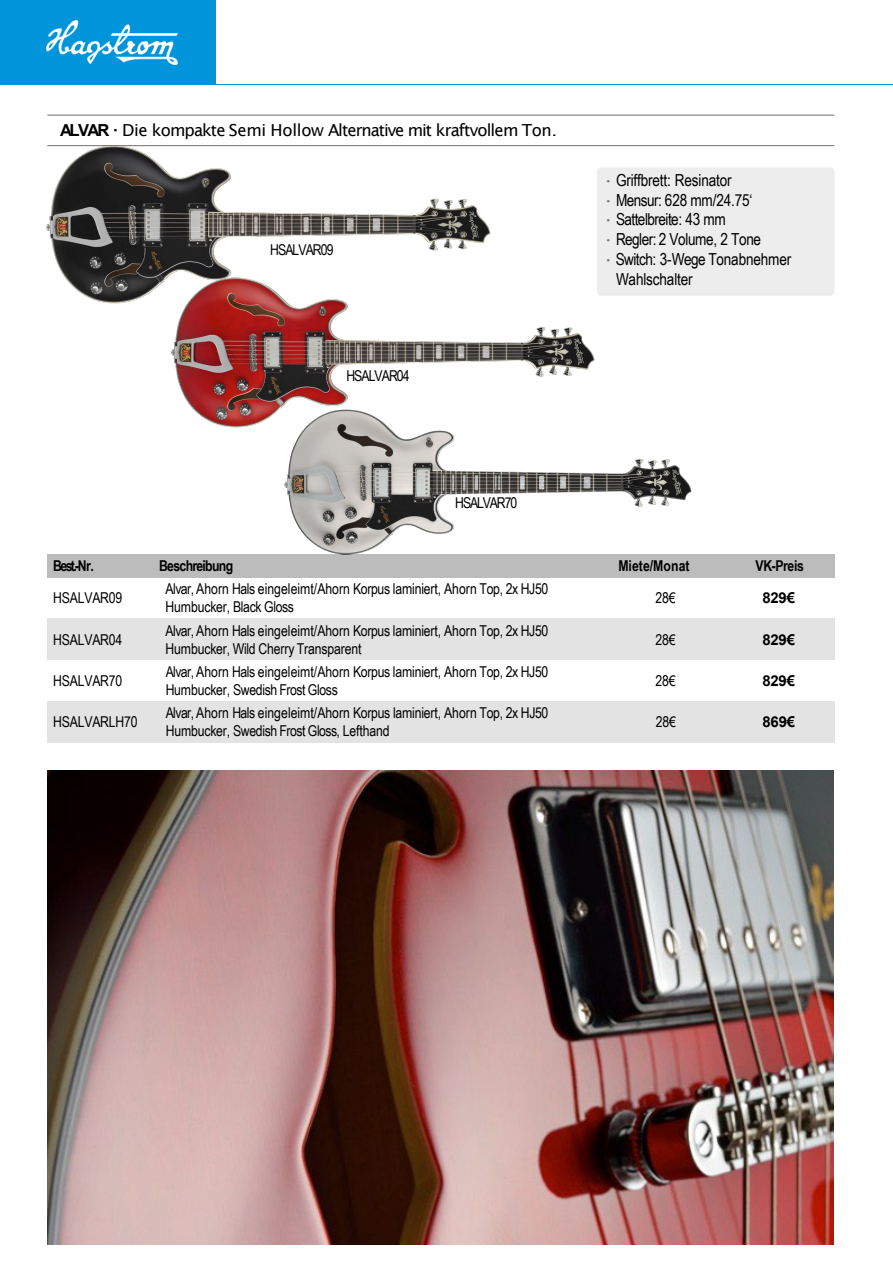
<style>
.page{position:relative;width:893px;height:1264px;background:#fff}
.page>*{position:absolute;margin:0;border:0;box-sizing:border-box;transform-origin:0 0}
.t1{font:16.5px/19.8px "Arial Narrow";letter-spacing:-.015em;color:#000}
.t2{font:16.5px "Lucida Sans";letter-spacing:-.05em;color:#000}
.t3{font:15px/18px "Arial Narrow";letter-spacing:-.015em;color:#000}
.t4{font:700 15px "Arial Narrow";letter-spacing:-.035em;color:#000}
.t5{font:15px "Arial Narrow";letter-spacing:-.065em;color:#000}
.t6{font:700 15px "Arial";letter-spacing:-.015em;color:#000}
.t7{font:700 15px "Arial Narrow";letter-spacing:.005em;color:#000}
.t8{font:15px "Arial Narrow";letter-spacing:-.075em;color:#000}
.s1{font-family:"Arial";font-weight:700}
.s2{font-family:"Lucida Sans";color:#706f6f}
</style>
<div class="page">
<div style="left:0;top:0;width:215px;height:84px;background:#0095db"></div>
<hr style="left:0;top:84px;width:892px;height:1px;background:#0095db">
<img style="left:47px;top:20px;width:130px;height:45px">
<hr style="left:47px;top:115px;width:787px;height:1px;background:#706f6f">
<hr style="left:47px;top:145px;width:787px;height:1px;background:#706f6f">
<div style="left:597px;top:167px;width:237px;height:129px;background:#ededed"></div>
<div style="left:47px;top:554px;width:101px;height:23px;background:#bcbcbc"></div>
<div style="left:148px;top:554px;width:446px;height:23px;background:#bcbcbc"></div>
<div style="left:594px;top:554px;width:132px;height:23px;background:#bcbcbc"></div>
<div style="left:726px;top:554px;width:108px;height:23px;background:#bcbcbc"></div>
<div style="left:47px;top:618px;width:101px;height:42px;background:#e3e3e3"></div>
<div style="left:148px;top:618px;width:446px;height:42px;background:#e3e3e3"></div>
<div style="left:594px;top:618px;width:132px;height:42px;background:#e3e3e3"></div>
<div style="left:726px;top:618px;width:108px;height:42px;background:#e3e3e3"></div>
<div style="left:47px;top:701px;width:101px;height:41px;background:#e3e3e3"></div>
<div style="left:148px;top:701px;width:446px;height:41px;background:#e3e3e3"></div>
<div style="left:594px;top:701px;width:132px;height:41px;background:#e3e3e3"></div>
<div style="left:726px;top:701px;width:108px;height:41px;background:#e3e3e3"></div>
<img style="left:47px;top:770px;width:786px;height:473px">
<img style="left:47px;top:145px;width:444px;height:158px">
<img style="left:172px;top:277px;width:422px;height:151px">
<img style="left:284px;top:410px;width:407px;height:144px">
<p class="t2" style="left:60px;top:121px;width:498px"><span class="s1">ALVAR ·</span> Die kompakte Semi Hollow Alternative mit kraftvollem Ton.</p>
<p class="t5" style="left:270px;top:238px;width:65px">HSALVAR09</p>
<p class="t5" style="left:346px;top:364px;width:65px">HSALVAR04</p>
<p class="t8" style="left:455px;top:491px;width:63px">HSALVAR70</p>
<p class="t1" style="left:603px;top:169px;width:130px"><span class="s2">•</span>Griffbrett: Resinator</p>
<p class="t1" style="left:603px;top:189px;width:151px"><span class="s2">•</span>Mensur: 628 mm/24.75‘</p>
<p class="t1" style="left:603px;top:209px;width:124px"><span class="s2">•</span> Sattelbreite: 43 mm</p>
<p class="t1" style="left:603px;top:229px;width:159px"><span class="s2">•</span> Regler: 2 Volume, 2 Tone</p>
<p class="t1" style="left:616px;top:249px;width:177px;text-indent:-13px"><span class="s2">•</span>Switch: 3-Wege Tonabnehmer<br>Wahlschalter</p>
<p class="t4" style="left:53px;top:554px;width:42px">Best.-Nr.</p>
<p class="t4" style="left:159px;top:554px;width:75px">Beschreibung</p>
<p class="t7" style="left:618px;top:554px;width:73px">Miete/Monat</p>
<p class="t4" style="left:755px;top:554px;width:50px">VK-Preis</p>
<p class="t3" style="left:53px;top:588px;width:71px">HSALVAR09</p>
<p class="t3" style="left:166px;top:579px;width:384px">Alvar, Ahorn Hals eingeleimt/Ahorn Korpus laminiert, Ahorn Top, 2x HJ50<br>Humbucker, Black Gloss</p>
<p class="t3" style="left:655px;top:588px;width:22px">28€</p>
<p class="t6" style="left:762px;top:587px;width:34px">829€</p>
<p class="t3" style="left:53px;top:629px;width:71px">HSALVAR04</p>
<p class="t3" style="left:166px;top:620px;width:384px">Alvar, Ahorn Hals eingeleimt/Ahorn Korpus laminiert, Ahorn Top, 2x HJ50<br>Humbucker, Wild Cherry Transparent</p>
<p class="t3" style="left:655px;top:629px;width:22px">28€</p>
<p class="t6" style="left:762px;top:628px;width:34px">829€</p>
<p class="t3" style="left:53px;top:671px;width:71px">HSALVAR70</p>
<p class="t3" style="left:166px;top:662px;width:384px">Alvar, Ahorn Hals eingeleimt/Ahorn Korpus laminiert, Ahorn Top, 2x HJ50<br>Humbucker, Swedish Frost Gloss</p>
<p class="t3" style="left:655px;top:671px;width:22px">28€</p>
<p class="t6" style="left:762px;top:670px;width:34px">829€</p>
<p class="t3" style="left:53px;top:712px;width:86px">HSALVARLH70</p>
<p class="t3" style="left:166px;top:703px;width:384px">Alvar, Ahorn Hals eingeleimt/Ahorn Korpus laminiert, Ahorn Top, 2x HJ50<br>Humbucker, Swedish Frost Gloss, Lefthand</p>
<p class="t3" style="left:655px;top:712px;width:22px">28€</p>
<p class="t6" style="left:762px;top:711px;width:34px">869€</p>
</div>
